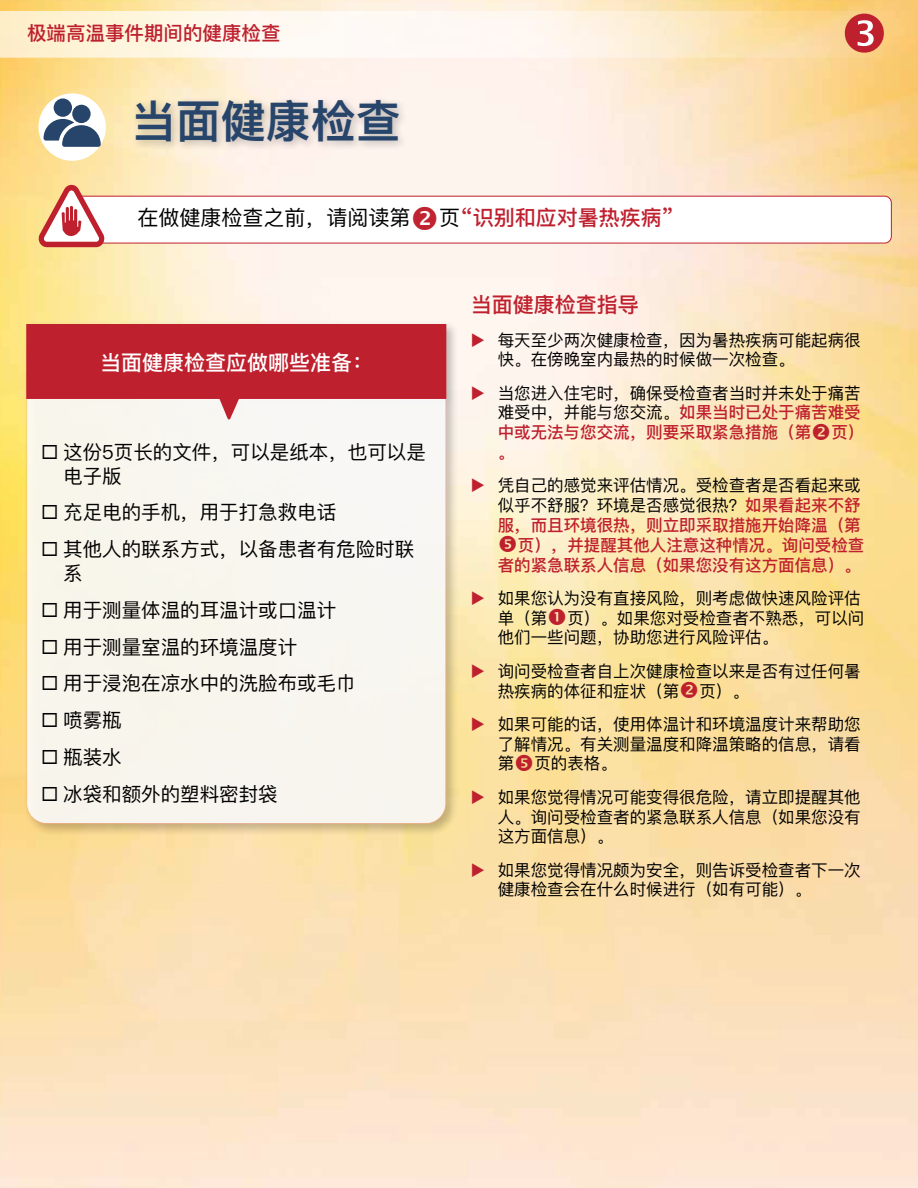
<style>
.page{position:relative;width:918px;height:1188px;background:#fff}
.page>*{position:absolute;margin:0;border:0;box-sizing:border-box;transform-origin:0 0}
.t1{font:600 45px "Ping Fang SC";color:#27456b}
.t2{font:500 21px "Ping Fang SC";color:#bf202e}
.t3{font:21px "Ping Fang SC";color:#000}
.t4{font:500 21px "Ping Fang SC";color:#fff}
.t5{font:19.5px/36.9px "Ping Fang SC";color:#000}
.t6{font:500 19.5px "Ping Fang SC";color:#bf202e}
.t7{font:16.5px/19.8px "Ping Fang SC";color:#000}
.t8{font:500 16.5px/19.8px "Ping Fang SC";color:#bf202e;text-align:right}
.s1{font-weight:400;color:#000}
.s2{font-weight:500;color:#bf202e}
</style>
<div class="page">
<img style="left:0;top:0;width:918px;height:1188px">
<div style="left:23px;top:321px;width:436px;height:516px;background:#000;opacity:.25"></div>
<div style="left:26px;top:352px;width:421px;height:472px;background:#f8f6ee"></div>
<svg style="left:26px;top:324px;width:420px;height:96px"></svg>
<div style="left:38px;top:93px;width:68px;height:68px;background:#fff;border-radius:50%"></div>
<svg style="left:44px;top:98px;width:57px;height:49px"></svg>
<div style="left:130px;top:95px;width:279px;height:57px;background:#000;opacity:.25"></div>
<div style="left:72px;top:196px;width:819px;height:47px;background:#fff;border-radius:7px"></div>
<div style="left:72px;top:196px;width:820px;height:47px;border:1px solid #bf202e;border-radius:7px"></div>
<svg style="left:38px;top:185px;width:67px;height:62px"></svg>
<svg style="left:472px;top:333px;width:12px;height:13px"></svg>
<svg style="left:472px;top:386px;width:12px;height:14px"></svg>
<svg style="left:813px;top:423px;width:16px;height:17px"></svg>
<svg style="left:472px;top:478px;width:12px;height:14px"></svg>
<svg style="left:500px;top:536px;width:16px;height:16px"></svg>
<svg style="left:472px;top:591px;width:12px;height:14px"></svg>
<svg style="left:549px;top:609px;width:16px;height:16px"></svg>
<svg style="left:472px;top:664px;width:12px;height:14px"></svg>
<svg style="left:681px;top:682px;width:16px;height:16px"></svg>
<svg style="left:472px;top:717px;width:12px;height:14px"></svg>
<svg style="left:516px;top:754px;width:16px;height:17px"></svg>
<svg style="left:472px;top:790px;width:12px;height:14px"></svg>
<svg style="left:472px;top:863px;width:12px;height:14px"></svg>
<svg style="left:43px;top:445px;width:14px;height:14px"></svg>
<svg style="left:43px;top:505px;width:14px;height:14px"></svg>
<svg style="left:43px;top:542px;width:14px;height:14px"></svg>
<svg style="left:43px;top:602px;width:14px;height:15px"></svg>
<svg style="left:43px;top:639px;width:14px;height:15px"></svg>
<svg style="left:43px;top:676px;width:14px;height:14px"></svg>
<svg style="left:43px;top:713px;width:14px;height:14px"></svg>
<svg style="left:43px;top:750px;width:14px;height:14px"></svg>
<svg style="left:43px;top:787px;width:14px;height:14px"></svg>
<svg style="left:0;top:11px;width:918px;height:47px"></svg>
<p class="t6" style="left:27px;top:21px;width:255px">极端高温事件期间的健康检查</p>
<h1 class="t1" style="left:131px;top:93px;width:271px">当面健康检查</h1>
<p class="t3" style="left:138px;top:205px;width:274px">在做健康检查之前，请阅读第</p>
<p class="t2" style="left:439px;top:205px;width:237px"><span class="s1">页</span>“识别和应对暑热疾病”</p>
<p class="t4" style="left:100px;top:349px;width:274px">当面健康检查应做哪些准备：</p>
<p class="t5" style="left:63px;top:440px;width:364px;line-height:23.4px">这份5页长的文件，可以是纸本，也可以是电子版</p>
<p class="t5" style="left:63px;top:494px;width:352px">充足电的手机，用于打急救电话<br>其他人的联系方式，以备患者有危险时联</p>
<p class="t5" style="left:63px;top:554px;width:294px">系<br>用于测量体温的耳温计或口温计用于测量室温的环境温度计<br>用于浸泡在凉水中的洗脸布或毛巾喷雾瓶<br>瓶装水<br>冰袋和额外的塑料密封袋</p>
<p class="t2" style="left:471px;top:292px;width:169px">当面健康检查指导</p>
<p class="t7" style="left:498px;top:330px;width:364px">每天至少两次健康检查，因为暑热疾病可能起病很快。在傍晚室内最热的时候做一次检查。</p>
<p class="t7" style="left:498px;top:383px;width:368px">当您进入住宅时，确保受检查者当时并未处于痛苦难受中，并能与您交流。<span class="s2">如果当时已处于痛苦难受中或无法与您交流，则要采取紧急措施（第 页）。</span></p>
<p class="t8" style="left:498px;top:475px;width:368px"><span class="s1">凭自己的感觉来评估情况。受检查者是否看起来或似乎不舒服？环境是否感觉很热？</span>如果看起来不舒服，而且环境很热，则立即采取措施开始降温（第页），并提醒其他人注意这种情况。询问受检查者的紧急联系人信息（如果您没有这方面信息）。</p>
<p class="t7" style="left:498px;top:588px;width:368px">如果您认为没有直接风险，则考虑做快速风险评估单（第 页）。如果您对受检查者不熟悉，可以问他们一些问题，协助您进行风险评估。</p>
<p class="t7" style="left:498px;top:661px;width:364px">询问受检查者自上次健康检查以来是否有过任何暑热疾病的体征和症状（第 页）。</p>
<p class="t7" style="left:498px;top:714px;width:364px;text-align:justify">如果可能的话，使用体温计和环境温度计来帮助您了解情况。有关测量温度和降温策略的信息，请看第 页的表格。</p>
<p class="t7" style="left:498px;top:787px;width:364px;text-align:justify">如果您觉得情况可能变得很危险，请立即提醒其他人。询问受检查者的紧急联系人信息（如果您没有这方面信息）。</p>
<p class="t7" style="left:498px;top:860px;width:364px">如果您觉得情况颇为安全，则告诉受检查者下一次健康检查会在什么时候进行（如有可能）。</p>
</div>
